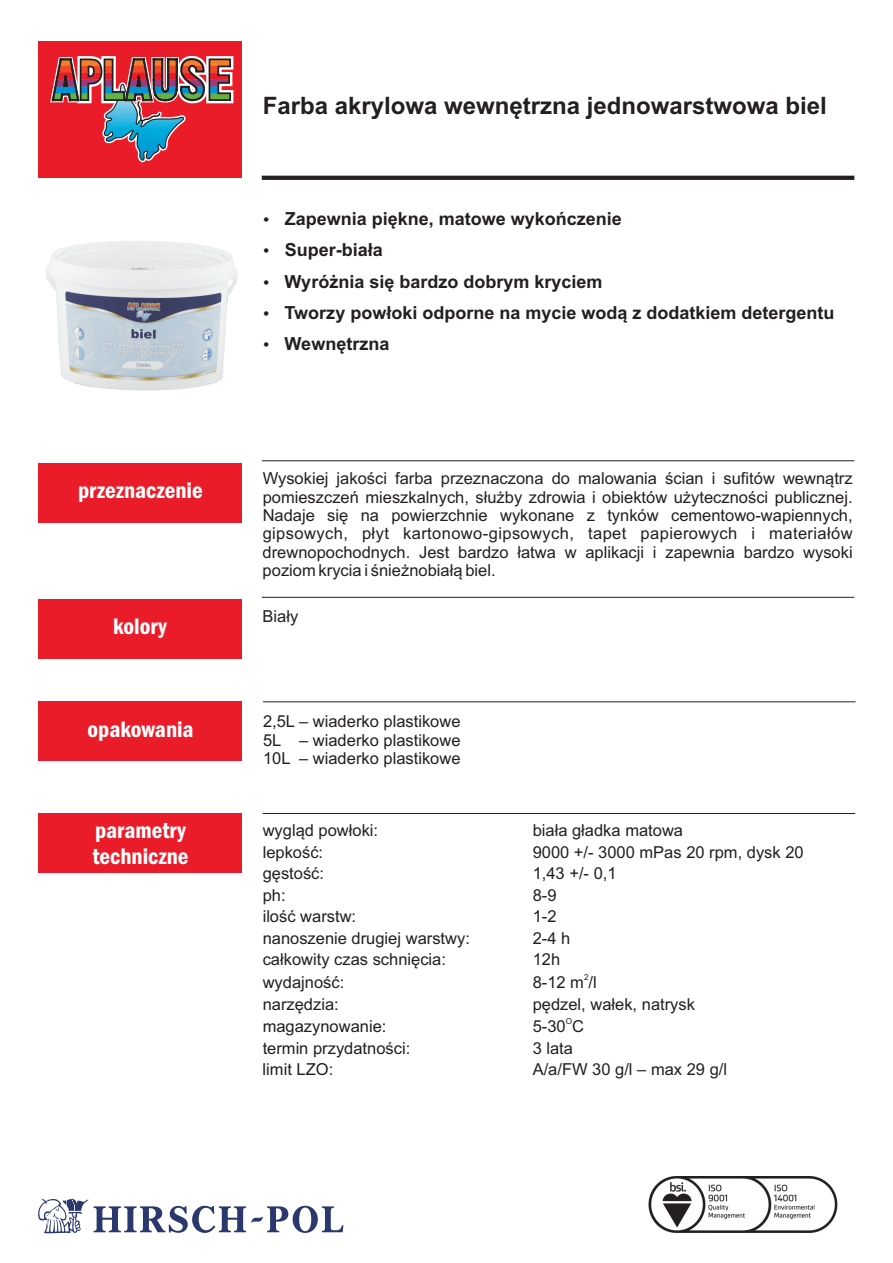
<style>
.page{position:relative;width:893px;height:1263px;background:#fff}
.page>*{position:absolute;margin:0;border:0;box-sizing:border-box;transform-origin:0 0}
.t1{font:700 24px "Arial";color:#231f20}
.t2{font:600 condensed 23.25px/26.4px "Franklin Gothic";color:#fff}
.t3{font:700 18px/31.3px "Arial";color:#231f20}
.t4{font:16.5px/18.5px "Arial";color:#231f20;text-align:justify}
.t5{font:8.25px "Arial";color:#231f20}
</style>
<div class="page">
<div style="left:38px;top:463px;width:204px;height:59px;background:#eb1c29"></div>
<div style="left:38px;top:599px;width:204px;height:59px;background:#eb1c29"></div>
<div style="left:38px;top:701px;width:204px;height:60px;background:#eb1c29"></div>
<div style="left:38px;top:814px;width:204px;height:59px;background:#eb1c29"></div>
<div style="left:38px;top:42px;width:204px;height:136px;background:#eb1c29"></div>
<svg style="left:262px;top:176px;width:592px;height:4px;background:#272425"></svg>
<hr style="left:262px;top:460px;width:592px;height:1px;background:#231f20">
<hr style="left:262px;top:597px;width:592px;height:1px;background:#231f20">
<hr style="left:263px;top:813px;width:592px;height:1px;background:#231f20">
<hr style="left:263px;top:701px;width:592px;height:1px;background:#231f20">
<svg style="left:38px;top:1199px;width:305px;height:34px"></svg>
<img style="left:649px;top:1177px;width:189px;height:56px">
<svg style="left:50px;top:55px;width:184px;height:107px"></svg>
<img style="left:46px;top:241px;width:192px;height:150px">
<h2 class="t2" style="left:78px;top:479px;width:126px">przeznaczenie</h2>
<h2 class="t2" style="left:113px;top:615px;width:55px">kolory</h2>
<h2 class="t2" style="left:88px;top:718px;width:108px">opakowania</h2>
<h2 class="t2" style="left:92px;top:818px;width:98px">parametry techniczne</h2>
<h1 class="t1" style="left:263px;top:96px;width:566px">Farba akrylowa wewnêtrzna jednowarstwowa biel</h1>
<p class="t3" style="left:285px;top:204px;width:551px">Zapewnia piêkne, matowe wykoñczenie<br>Super-bia³a<br>Wyró¿nia siê bardzo dobrym kryciem<br>Tworzy pow³oki odporne na mycie wod¹ z dodatkiem detergentu<br>Wewnêtrzna</p>
<p class="t4" style="left:263px;top:471px;width:591px">Wysokiej jakoœci farba przeznaczona do malowania œcian i sufitów wewn¹trz pomieszczeñ mieszkalnych, s³u¿by zdrowia i obiektów u¿ytecznoœci publicznej.<br>Nadaje siê na powierzchnie wykonane z tynków cementowo-wapiennych, gipsowych, p³yt kartonowo-gipsowych, tapet papierowych i materia³ów drewnopochodnych. Jest bardzo ³atwa w aplikacji i zapewnia bardzo wysoki poziom krycia i œnie¿nobia³¹ biel.</p>
<p class="t4" style="left:263px;top:608px;width:37px">Bia³y</p>
<p class="t4" style="left:263px;top:714px;width:199px">2,5L – wiaderko plastikowe 5L – wiaderko plastikowe 10L – wiaderko plastikowe</p>
<p class="t4" style="left:263px;top:822px;width:117px">wygl¹d pow³oki:</p>
<p class="t4" style="left:533px;top:822px;width:152px">bia³a g³adka matowa</p>
<p class="t4" style="left:263px;top:844px;width:62px">lepkoœæ:</p>
<p class="t4" style="left:533px;top:844px;width:273px">9000 +/- 3000 mPas 20 rpm, dysk 20</p>
<p class="t4" style="left:263px;top:866px;width:63px">gêstoœæ:</p>
<p class="t4" style="left:533px;top:866px;width:85px">1,43 +/- 0,1</p>
<p class="t4" style="left:263px;top:887px;width:24px">ph:</p>
<p class="t4" style="left:533px;top:887px;width:25px">8-9</p>
<p class="t4" style="left:263px;top:909px;width:95px">iloœæ warstw:</p>
<p class="t4" style="left:533px;top:909px;width:25px">1-2</p>
<p class="t4" style="left:263px;top:930px;width:209px">nanoszenie drugiej warstwy:</p>
<p class="t4" style="left:533px;top:930px;width:39px">2-4 h</p>
<p class="t4" style="left:263px;top:952px;width:185px">ca³kowity czas schniêcia:</p>
<p class="t4" style="left:533px;top:952px;width:29px">12h</p>
<p class="t5" style="left:584px;top:974px;width:6px">2</p>
<p class="t4" style="left:263px;top:974px;width:83px">wydajnoœæ:</p>
<p class="t4" style="left:533px;top:974px;width:66px">8-12 m /l</p>
<p class="t4" style="left:263px;top:996px;width:78px">narzêdzia:</p>
<p class="t4" style="left:533px;top:996px;width:164px">pêdzel, wa³ek, natrysk</p>
<p class="t5" style="left:566px;top:1018px;width:8px">O</p>
<p class="t4" style="left:263px;top:1018px;width:125px">magazynowanie:</p>
<p class="t4" style="left:533px;top:1018px;width:53px">5-30 C</p>
<p class="t4" style="left:263px;top:1040px;width:149px">termin przydatnoœci:</p>
<p class="t4" style="left:533px;top:1040px;width:42px">3 lata</p>
<p class="t4" style="left:263px;top:1061px;width:72px">limit LZO:</p>
<p class="t4" style="left:533px;top:1061px;width:196px">A/a/FW 30 g/l – max 29 g/l</p>
</div>
